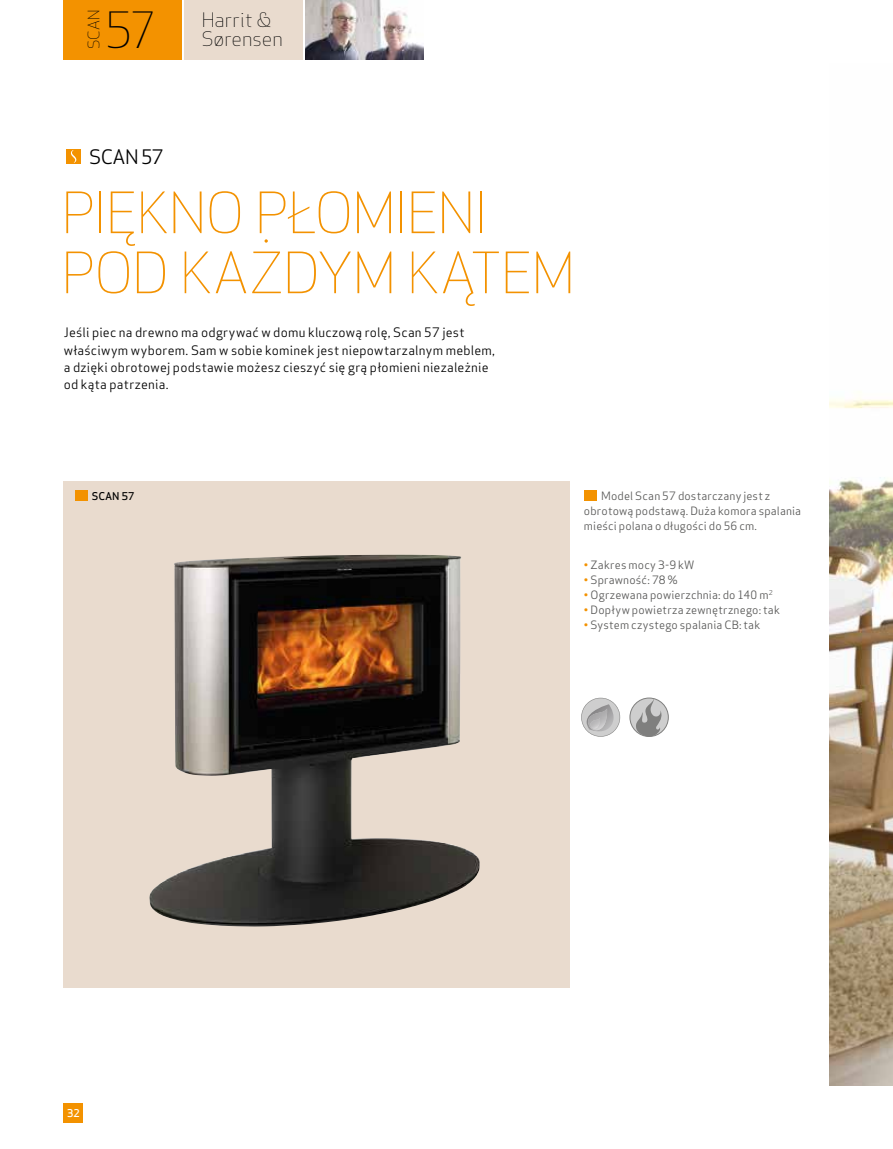
<style>
.page{position:relative;width:893px;height:1149px;background:#fff}
.page>*{position:absolute;margin:0;border:0;box-sizing:border-box;transform-origin:0 0}
.t1{font:300 55.5px/60px "Apex Sans";letter-spacing:-.015em;color:#f39200}
.t2{font:300 48.75px "Apex Sans";color:#000}
.t3{font:300 19.5px/19.5px "Apex Sans";letter-spacing:-.005em;color:#000}
.t4{font:19.5px "Apex Sans";letter-spacing:-.035em;color:#000}
.t5{font:300 15.6px "Apex Sans";color:#000}
.t6{font:12.75px/17.2px "Apex Sans";letter-spacing:.02em;color:#000}
.t7{font:11.25px/15px "Apex Sans";letter-spacing:.015em;color:#575756}
.t8{font:500 10.5px "Apex Sans";color:#000}
.t9{font:500 10.5px "Apex Sans";color:#fff}
.s1{color:#f39200}
</style>
<div class="page">
<div style="left:64px;top:0;width:118px;height:60px;background:#f39200"></div>
<div style="left:185px;top:0;width:118px;height:60px;background:#e9dbce"></div>
<div style="left:64px;top:480px;width:506px;height:506px;background:#e9dbce"></div>
<img style="left:149px;top:554px;width:331px;height:372px">
<img style="left:306px;top:0;width:118px;height:60px">
<img style="left:829px;top:398px;width:64px;height:686px">
<div style="left:584px;top:490px;width:13px;height:10px;background:#f39200"></div>
<div style="left:75px;top:490px;width:12px;height:10px;background:#f39200"></div>
<div style="left:66px;top:149px;width:15px;height:15px;background:#f39200"></div>
<svg style="left:71px;top:150px;width:6px;height:13px"></svg>
<svg style="left:581px;top:697px;width:39px;height:39px"></svg>
<div style="left:630px;top:697px;width:38px;height:39px;background:#cecece;border-radius:50%"></div>
<div style="left:630px;top:697px;width:39px;height:39px;border:1px solid #7f7f7e;border-radius:50%"></div>
<svg style="left:635px;top:698px;width:27px;height:39px"></svg>
<div style="left:64px;top:1102px;width:19px;height:20px;background:#f39200"></div>
<h3 class="t5" style="left:84px;top:49px;width:41px;rotate:-90deg">SCAN</h3>
<h2 class="t2" style="left:105px;top:-2px;width:50px">57</h2>
<h3 class="t3" style="left:202px;top:10px;width:83px">Harrit &amp;<br>Sørensen</h3>
<h3 class="t4" style="left:89px;top:140px;width:76px">SCAN 57</h3>
<h1 class="t1" style="left:62px;top:182px;width:515px">PIĘKNO PŁOMIENI<br>POD KAŻDYM KĄTEM</h1>
<p class="t6" style="left:64px;top:322px;width:433px">Jeśli piec na drewno ma odgrywać w domu kluczową rolę, Scan 57 jest właściwym wyborem. Sam w sobie kominek jest niepowtarzalnym meblem, a dzięki obrotowej podstawie możesz cieszyć się grą płomieni niezależnie od kąta patrzenia.</p>
<p class="t8" style="left:92px;top:486px;width:44px">SCAN 57</p>
<p class="t7" style="left:584px;top:487px;width:219px;text-indent:17px">Model Scan 57 dostarczany jest z obrotową podstawą. Duża komora spalania mieści polana o długości do 56 cm.</p>
<p class="t7" style="left:584px;top:555px;width:112px"><span class="s1">•</span> Zakres mocy 3-9 kW</p>
<p class="t7" style="left:584px;top:570px;width:96px"><span class="s1">•</span> Sprawność: 78 %</p>
<p class="t7" style="left:584px;top:585px;width:190px"><span class="s1">•</span> Ogrzewana powierzchnia: do 140 m<sup>2</sup></p>
<p class="t7" style="left:584px;top:600px;width:197px"><span class="s1">•</span> Dopływ powietrza zewnętrznego: tak</p>
<p class="t7" style="left:584px;top:615px;width:178px"><span class="s1">•</span> System czystego spalania CB: tak</p>
<p class="t9" style="left:67px;top:1103px;width:14px">32</p>
</div>
